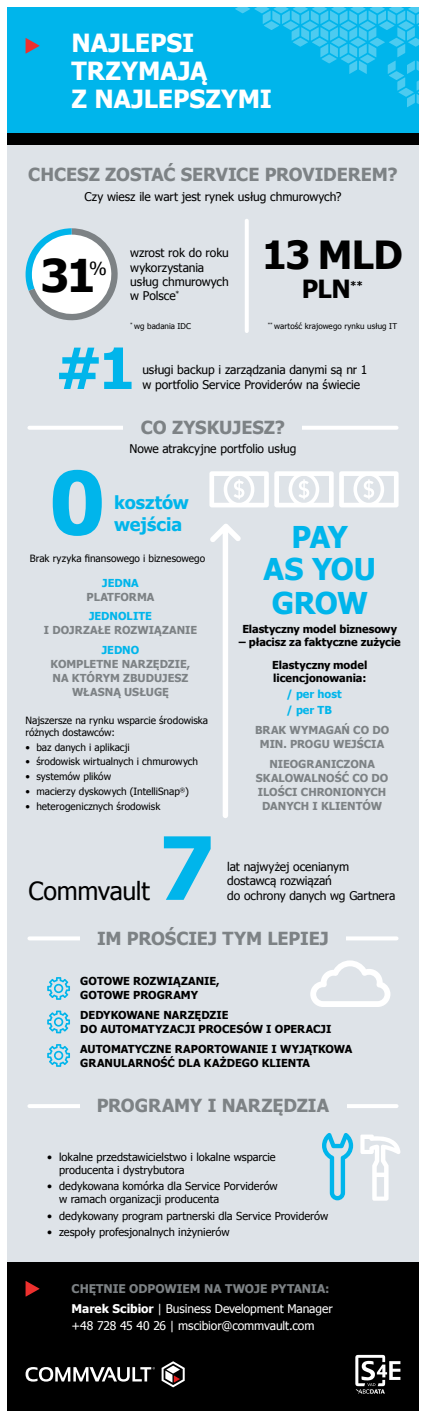
<style>
.page{position:relative;width:426px;height:1418px;background:#fff}
.page>*{position:absolute;margin:0;border:0;box-sizing:border-box;transform-origin:0 0}
.t1{font:700 87.3px "Tahoma";color:#00b5eb}
.t2{font:700 56.9px "Tahoma";color:#00b5eb}
.t3{font:700 45.1px "Tahoma";color:#000}
.t4{font:700 38.8px "Tahoma";color:#000}
.t5{font:700 30px/33px "Tahoma";color:#00b5eb}
.t6{font:700 25px/28px "Tahoma";letter-spacing:-.005em;color:#fff}
.t7{font:25px "Tahoma";letter-spacing:-.015em;color:#000}
.t8{font:700 25px "Tahoma";color:#000}
.t9{font:18.1px "Tahoma";color:#000}
.t10{font:700 18px "Tahoma";letter-spacing:-.005em;color:#7d8285}
.t11{font:700 18px/21.6px "Tahoma";color:#00b5eb}
.t12{font:12px/14.4px "Tahoma";letter-spacing:-.005em;color:#000}
.t13{font:700 12px/20.1px "Tahoma";letter-spacing:-.005em;color:#7d8285}
.t14{font:12px "Tahoma";letter-spacing:-.01em;color:#fff}
.t15{font:700 11px/23px "Tahoma";letter-spacing:-.005em;color:#000;text-align:center}
.t16{font:11px/13.2px "Tahoma";letter-spacing:-.005em;color:#000}
.t17{font:700 11px/14px "Tahoma";letter-spacing:.005em;color:#7d8285}
.t18{font:700 11px/16px "Tahoma";letter-spacing:.005em;color:#00b5eb}
.t19{font:700 10.5px "Tahoma";color:#000}
.t20{font:10px/12px "Tahoma";color:#000}
.t21{font:8px "Tahoma";letter-spacing:.01em;color:#000}
.s1{color:#fff}
.s2{font-weight:400;color:#fff}
</style>
<div class="page">
<div style="left:7px;top:7px;width:411px;height:1403px;background:#dee3e8"></div>
<div style="left:7px;top:7px;width:411px;height:126px;background:#00b5eb"></div>
<div style="left:7px;top:133px;width:411px;height:11px;background:#000"></div>
<div style="left:7px;top:1262px;width:411px;height:148px;background:#000"></div>
<svg style="left:235px;top:7px;width:183px;height:100px"></svg>
<hr style="left:29px;top:426px;width:367px;height:4px;background:#fff">
<div style="left:124px;top:414px;width:178px;height:25px;background:#dee3e8"></div>
<svg style="left:29px;top:936px;width:367px;height:4px"></svg>
<div style="left:80px;top:925px;width:265px;height:25px;background:#dee3e8"></div>
<hr style="left:29px;top:1104px;width:367px;height:4px;background:#fff">
<div style="left:80px;top:1092px;width:266px;height:25px;background:#dee3e8"></div>
<svg style="left:310px;top:960px;width:80px;height:47px"></svg>
<svg style="left:47px;top:977px;width:23px;height:22px"></svg>
<svg style="left:47px;top:1010px;width:23px;height:23px"></svg>
<svg style="left:47px;top:1044px;width:23px;height:22px"></svg>
<svg style="left:209px;top:471px;width:59px;height:36px"></svg>
<svg style="left:274px;top:471px;width:59px;height:36px"></svg>
<svg style="left:339px;top:471px;width:59px;height:36px"></svg>
<svg style="left:322px;top:1133px;width:30px;height:67px"></svg>
<svg style="left:360px;top:1134px;width:40px;height:66px"></svg>
<svg style="left:26px;top:38px;width:13px;height:16px"></svg>
<svg style="left:26px;top:228px;width:92px;height:93px"></svg>
<svg style="left:245px;top:221px;width:3px;height:110px"></svg>
<svg style="left:210px;top:524px;width:30px;height:294px"></svg>
<svg style="left:26px;top:1281px;width:13px;height:15px"></svg>
<svg style="left:26px;top:1367px;width:129px;height:14px"></svg>
<svg style="left:161px;top:1361px;width:23px;height:26px"></svg>
<svg style="left:355px;top:1354px;width:45px;height:39px"></svg>
<h3 class="t6" style="left:71px;top:28px;width:202px">NAJLEPSI<br>TRZYMAJĄ<br>Z NAJLEPSZYMI</h3>
<h3 class="t10" style="left:28px;top:162px;width:370px">CHCESZ ZOSTAĆ SERVICE PROVIDEREM?</h3>
<p class="t12" style="left:84px;top:188px;width:258px">Czy wiesz ile wart jest rynek usług chmurowych?</p>
<h3 class="t3" style="left:40px;top:243px;width:56px">31</h3>
<h3 class="t9" style="left:89px;top:256px;width:19px">%</h3>
<p class="t12" style="left:130px;top:245px;width:100px">wzrost rok do roku wykorzystania usług chmurowych w Polsce<sup>*</sup></p>
<h3 class="t4" style="left:262px;top:228px;width:142px">13 MLD</h3>
<h3 class="t8" style="left:301px;top:271px;width:51px">PLN</h3>
<p class="t19" style="left:349px;top:277px;width:15px">**</p>
<p class="t21" style="left:130px;top:321px;width:62px"><sup>*</sup> wg badania IDC</p>
<p class="t21" style="left:267px;top:321px;width:131px"><sup>**</sup> wartość krajowego rynku usług IT</p>
<h2 class="t2" style="left:55px;top:328px;width:81px">#1</h2>
<p class="t12" style="left:142px;top:362px;width:226px">usługi backup i zarządzania danymi są nr 1</p>
<p class="t12" style="left:142px;top:376px;width:219px">w portfolio Service Providerów na świecie</p>
<h3 class="t10" style="left:141px;top:415px;width:44px">CO ZYS</h3>
<h3 class="t10" style="left:206px;top:415px;width:38px">KUJESZ</h3>
<h3 class="t10" style="left:274px;top:415px;width:12px">?</h3>
<p class="t12" style="left:129px;top:441px;width:168px">Nowe atrakcyjne portfolio usług</p>
<h1 class="t1" style="left:49px;top:441px;width:57px">0</h1>
<h3 class="t11" style="left:114px;top:490px;width:76px">KOSZTÓW<br>WEJŚCIA</h3>
<p class="t20" style="left:30px;top:552px;width:177px">Brak ryzyka finansowego i biznesowego</p>
<p class="t18" style="left:102px;top:574px;width:15px">JEDNA</p>
<p class="t17" style="left:86px;top:589px;width:8px">PLAT</p>
<p class="t17" style="left:114px;top:589px;width:16px">FORMA</p>
<p class="t18" style="left:89px;top:607px;width:14px">JEDNOLITE</p>
<p class="t17" style="left:44px;top:622px;width:17px">I DOJRZA</p>
<p class="t17" style="left:98px;top:622px;width:25px">ŁE ROZWIĄZANIE</p>
<p class="t18" style="left:102px;top:641px;width:15px">JEDNO</p>
<p class="t17" style="left:51px;top:656px;width:16px">KOMPLETNE</p>
<p class="t17" style="left:121px;top:656px;width:9px">NARZĘDZIE</p>
<p class="t17" style="left:187px;top:656px;width:5px">,</p>
<p class="t17" style="left:52px;top:670px;width:52px">NA KTÓRYM</p>
<p class="t17" style="left:123px;top:670px;width:47px">ZBUDUJESZ</p>
<p class="t17" style="left:72px;top:684px;width:27px">WŁASN</p>
<p class="t17" style="left:113px;top:684px;width:49px">Ą USŁUGĘ</p>
<p class="t20" style="left:26px;top:713px;width:184px">Najszersze na rynku wsparcie środowiska różnych dostawców:</p>
<p class="t20" style="left:26px;top:740px;width:106px">• baz danych i aplikacji</p>
<p class="t20" style="left:26px;top:755px;width:174px">• środowisk wirtualnych i chmurowych</p>
<p class="t20" style="left:26px;top:770px;width:87px">• systemów plików</p>
<p class="t20" style="left:26px;top:785px;width:165px">• macierzy dyskowych (IntelliSnap<sup>®</sup>)</p>
<p class="t20" style="left:26px;top:799px;width:136px">• heterogenicznych środowisk</p>
<h3 class="t7" style="left:28px;top:874px;width:123px">Commvault</h3>
<h1 class="t1" style="left:159px;top:806px;width:57px">7</h1>
<h3 class="t5" style="left:263px;top:518px;width:114px;text-indent:28px">PAY<br>AS YOU<br>GROW</h3>
<p class="t15" style="left:242px;top:616px;width:156px">ELASTYCZNY MODEL BIZNESOWY</p>
<p class="t15" style="left:238px;top:629px;width:163px">– PŁACISZ ZA FAKTYCZNE ZUŻYCIE<br>ELASTYCZNY MODEL</p>
<p class="t15" style="left:273px;top:666px;width:94px">LICENCJONOWANIA:</p>
<p class="t18" style="left:286px;top:685px;width:57px">/ PER HOST / PER TB</p>
<p class="t17" style="left:255px;top:722px;width:45px">BRAK WYMAGA</p>
<p class="t17" style="left:341px;top:722px;width:40px">Ń CO DO</p>
<p class="t17" style="left:259px;top:736px;width:9px">MIN</p>
<p class="t17" style="left:283px;top:736px;width:16px">. PROG</p>
<p class="t17" style="left:321px;top:736px;width:20px">U WEJŚCIA</p>
<p class="t17" style="left:255px;top:756px;width:31px;text-indent:14px">NIEOGRANICZONA<br>SKALOWALNOŚĆ</p>
<p class="t17" style="left:352px;top:770px;width:28px">CO DO</p>
<p class="t17" style="left:257px;top:784px;width:8px">ILOŚCI</p>
<p class="t17" style="left:300px;top:784px;width:9px">CHRONIONYCH</p>
<p class="t17" style="left:262px;top:798px;width:9px">DANYCH</p>
<p class="t17" style="left:312px;top:798px;width:24px">I KLIENT</p>
<p class="t17" style="left:362px;top:798px;width:20px">ÓW</p>
<p class="t12" style="left:227px;top:859px;width:169px">lat najwyżej ocenianym dostawcą rozwiązań<br>do ochrony danych wg Gartnera</p>
<h3 class="t10" style="left:97px;top:925px;width:233px">IM PROŚCIEJ TYM LEPIEJ</h3>
<p class="t15" style="left:80px;top:969px;width:10px">GOTOWE</p>
<p class="t15" style="left:133px;top:969px;width:9px">ROZWIĄZANIE</p>
<p class="t15" style="left:216px;top:969px;width:5px">,</p>
<p class="t15" style="left:80px;top:983px;width:10px">GOTOWE</p>
<p class="t15" style="left:133px;top:983px;width:10px">PROGRAMY</p>
<p class="t15" style="left:80px;top:1003px;width:9px">DEDY</p>
<p class="t15" style="left:111px;top:1003px;width:17px">KOWANE</p>
<p class="t15" style="left:163px;top:1003px;width:9px">NARZĘDZIE</p>
<p class="t15" style="left:80px;top:1017px;width:44px">DO AUTOMATYZACJI</p>
<p class="t15" style="left:198px;top:1017px;width:9px">PROCES</p>
<p class="t15" style="left:243px;top:1017px;width:40px">ÓWIOPERACJI</p>
<p class="t15" style="left:80px;top:1036px;width:24px">AUTOMATYCZNE</p>
<p class="t15" style="left:174px;top:1036px;width:9px">RAPORTOWANIE</p>
<p class="t15" style="left:271px;top:1036px;width:18px">I WYJĄT</p>
<p class="t15" style="left:318px;top:1036px;width:18px">KOWA</p>
<p class="t15" style="left:80px;top:1050px;width:9px">GRAN</p>
<p class="t15" style="left:113px;top:1050px;width:17px">ULARNOŚĆ</p>
<p class="t15" style="left:178px;top:1050px;width:9px">DLA</p>
<p class="t15" style="left:204px;top:1050px;width:32px">KAŻDEGO</p>
<p class="t15" style="left:261px;top:1050px;width:16px">KLIENTA</p>
<h3 class="t10" style="left:97px;top:1093px;width:233px">PROGRAMY I NARZĘDZIA</h3>
<p class="t16" style="left:59px;top:1149px;width:218px;text-indent:-12px">• lokalne przedstawicielstwo i lokalne wsparcie producenta i dystrybutora</p>
<p class="t16" style="left:59px;top:1179px;width:220px;text-indent:-12px">• dedykowana komórka dla Service Porviderów w ramach organizacji producenta</p>
<p class="t16" style="left:47px;top:1208px;width:282px">• dedykowany program partnerski dla Service Providerów</p>
<p class="t16" style="left:47px;top:1224px;width:184px">• zespoły profesjonalnych inżynierów</p>
<p class="t13" style="left:71px;top:1277px;width:262px">CHĘTNIE ODPOWIEM NA TWOJE PYTANIA:<br><span class="s1">MAREK SCIBIOR</span> <span class="s2">| Business Development Manager</span></p>
<p class="t14" style="left:71px;top:1317px;width:244px">+48 728 45 40 26 | mscibior@commvault.com</p>
</div>
